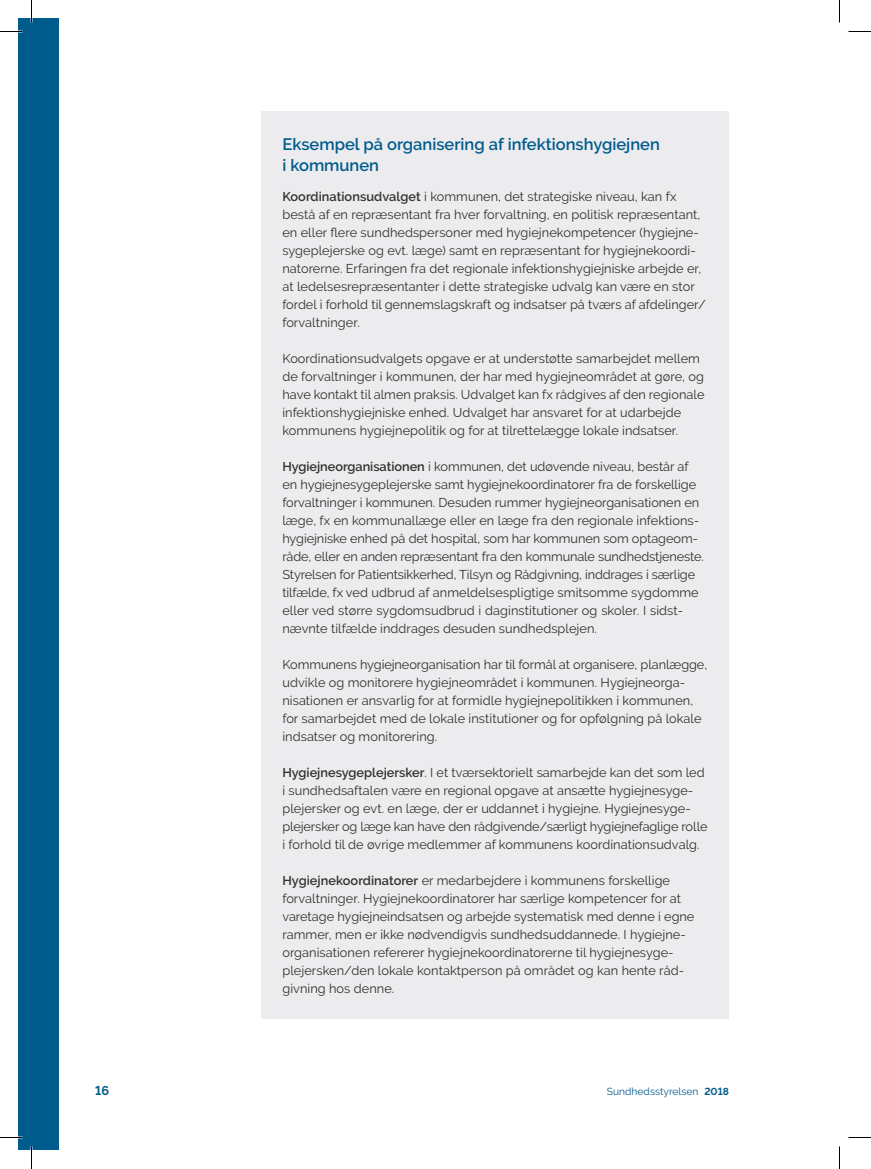
<style>
.page{position:relative;width:871px;height:1169px;background:#fff}
.page>*{position:absolute;margin:0;border:0;box-sizing:border-box;transform-origin:0 0}
.t1{font:600 16.5px/21px "Raleway";color:#005b8d}
.t2{font:12.75px/18px "Raleway";letter-spacing:.005em;color:#312f30}
.t3{font:700 12.75px "Raleway";color:#005b8d}
.t4{font:10.2px "Raleway";letter-spacing:.005em;color:#005b8d}
.s1{font-weight:600}
.s2{font-weight:700}
</style>
<div class="page">
<div style="left:19px;top:19px;width:40px;height:1131px;background:#005b8d"></div>
<div style="left:261px;top:111px;width:468px;height:907px;background:#ececee"></div>
<hr style="left:0;top:1136px;width:22px;height:2px;background:#fff">
<svg style="left:0;top:31px;width:22px;height:1px"></svg>
<svg style="left:848px;top:31px;width:23px;height:1px"></svg>
<svg style="left:0;top:1137px;width:22px;height:1px"></svg>
<svg style="left:848px;top:1137px;width:23px;height:1px"></svg>
<svg style="left:31px;top:0;width:1px;height:23px"></svg>
<svg style="left:31px;top:1146px;width:1px;height:23px"></svg>
<svg style="left:839px;top:0;width:1px;height:23px"></svg>
<svg style="left:839px;top:1146px;width:1px;height:23px"></svg>
<p class="t1" style="left:282px;top:134px;width:379px">Eksempel på organisering af infektionshygiejnen i kommunen</p>
<p class="t2" style="left:282px;top:187px;width:425px"><span class="s1">Koordinationsudvalget</span> i kommunen, det strategiske niveau, kan fx bestå af en repræsentant fra hver forvaltning, en politisk repræsentant, en eller flere sundhedspersoner med hygiejnekompetencer (hygiejne&shy;sygeplejerske og evt. læge) samt en repræsentant for hygiejnekoordi&shy;natorerne. Erfaringen fra det regionale infektionshygiejniske arbejde er, at ledelsesrepræsentanter i dette strategiske udvalg kan være en stor fordel i forhold til gennemslagskraft og indsatser på tværs af afdelinger/ forvaltninger.</p>
<p class="t2" style="left:282px;top:349px;width:424px">Koordinationsudvalgets opgave er at understøtte samarbejdet mellem de forvaltninger i kommunen, der har med hygiejneområdet at gøre, og have kontakt til almen praksis. Udvalget kan fx rådgives af den regionale infektionshygiejniske enhed. Udvalget har ansvaret for at udarbejde kommunens hygiejnepolitik og for at tilrettelægge lokale indsatser.</p>
<p class="t2" style="left:282px;top:457px;width:423px"><span class="s1">Hygiejneorganisationen</span> i kommunen, det udøvende niveau, består af en hygiejnesygeplejerske samt hygiejnekoordinatorer fra de forskellige forvaltninger i kommunen. Desuden rummer hygiejneorganisationen en læge, fx en kommunallæge eller en læge fra den regionale infektions&shy;hygiejniske enhed på det hospital, som har kommunen som optageom&shy;råde, eller en anden repræsentant fra den kommunale sundhedstjeneste.<br>Styrelsen for Patientsikkerhed, Tilsyn og Rådgivning, inddrages i særlige tilfælde, fx ved udbrud af anmeldelsespligtige smitsomme sygdomme eller ved større sygdomsudbrud i daginstitutioner og skoler. I sidst&shy;nævnte tilfælde inddrages desuden sundhedsplejen.</p>
<p class="t2" style="left:282px;top:655px;width:426px">Kommunens hygiejneorganisation har til formål at organisere, planlægge, udvikle og monitorere hygiejneområdet i kommunen. Hygiejneorga&shy;nisationen er ansvarlig for at formidle hygiejnepolitikken i kommunen, for samarbejdet med de lokale institutioner og for opfølgning på lokale indsatser og monitorering.</p>
<p class="t2" style="left:282px;top:763px;width:427px"><span class="s1">Hygiejnesygeplejersker</span>. I et tværsektorielt samarbejde kan det som led i sundhedsaftalen være en regional opgave at ansætte hygiejnesyge&shy;plejersker og evt. en læge, der er uddannet i hygiejne. Hygiejnesyge&shy;plejersker og læge kan have den rådgivende/særligt hygiejnefaglige rolle i forhold til de øvrige medlemmer af kommunens koordinationsudvalg.</p>
<p class="t2" style="left:282px;top:871px;width:414px"><span class="s1">Hygiejnekoordinatorer</span> er medarbejdere i kommunens forskellige forvaltninger. Hygiejnekoordinatorer har særlige kompetencer for at varetage hygiejneindsatsen og arbejde systematisk med denne i egne rammer, men er ikke nødvendigvis sundhedsuddannede. I hygiejne&shy;organisationen refererer hygiejnekoordinatorerne til hygiejnesyge&shy;plejersken/den lokale kontaktperson på området og kan hente råd&shy;givning hos denne.</p>
<p class="t3" style="left:95px;top:1083px;width:15px">16</p>
<p class="t4" style="left:607px;top:1085px;width:124px">Sundhedsstyrelsen <span class="s2">2018</span></p>
</div>
